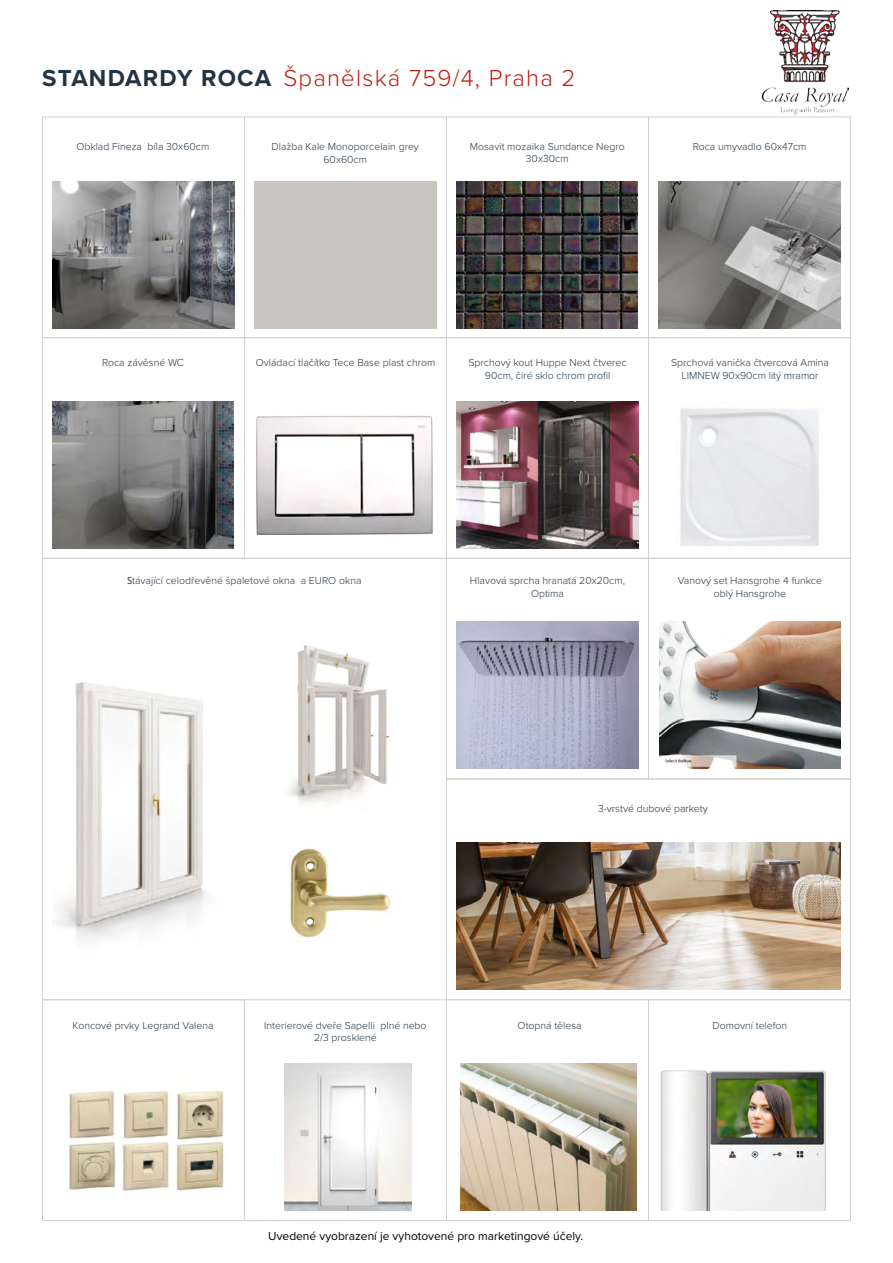
<style>
.page{position:relative;width:893px;height:1263px;background:#fff}
.page>*{position:absolute;margin:0;border:0;box-sizing:border-box;transform-origin:0 0}
.t1{font:300 24px "Proxima Nova";letter-spacing:.05em;color:#bb1e10}
.t2{font:12px "Proxima Nova";color:#000}
.t3{font:300 10.5px/12.6px "Proxima Nova";color:#223443;text-align:center}
.s1{font-weight:700;color:#223443}
.s2{font-family:"Myriad Pro";font-weight:400}
</style>
<div class="page">
<svg style="left:447px;top:779px;width:404px;height:220px"></svg>
<img style="left:68px;top:1089px;width:156px;height:103px">
<img style="left:56px;top:682px;width:152px;height:259px">
<img style="left:288px;top:645px;width:103px;height:160px">
<img style="left:290px;top:848px;width:101px;height:90px">
<img style="left:52px;top:401px;width:182px;height:148px">
<img style="left:461px;top:1063px;width:176px;height:147px">
<img style="left:456px;top:621px;width:182px;height:148px">
<img style="left:659px;top:621px;width:182px;height:148px">
<img style="left:457px;top:401px;width:181px;height:148px">
<img style="left:456px;top:181px;width:182px;height:147px">
<img style="left:285px;top:1063px;width:126px;height:148px">
<img style="left:256px;top:416px;width:177px;height:119px">
<img style="left:456px;top:842px;width:384px;height:147px">
<img style="left:659px;top:181px;width:181px;height:147px">
<img style="left:53px;top:181px;width:181px;height:147px">
<img style="left:660px;top:1070px;width:166px;height:141px">
<img style="left:680px;top:408px;width:139px;height:138px">
<img style="left:761px;top:11px;width:87px;height:106px">
<div style="left:42px;top:117px;width:203px;height:221px;border:1px solid #d0d0d0"></div>
<div style="left:42px;top:337px;width:203px;height:221px;border:1px solid #d0d0d0"></div>
<div style="left:42px;top:999px;width:202px;height:222px;border:1px solid #d0d0d0"></div>
<div style="left:244px;top:117px;width:203px;height:221px;border:1px solid #d0d0d0"></div>
<div style="left:244px;top:337px;width:203px;height:221px;border:1px solid #d0d0d0"></div>
<div style="left:446px;top:117px;width:203px;height:221px;border:1px solid #d0d0d0"></div>
<div style="left:446px;top:337px;width:203px;height:221px;border:1px solid #d0d0d0"></div>
<div style="left:446px;top:558px;width:203px;height:221px;border:1px solid #d0d0d0"></div>
<div style="left:446px;top:999px;width:203px;height:222px;border:1px solid #d0d0d0"></div>
<div style="left:648px;top:117px;width:203px;height:221px;border:1px solid #d0d0d0"></div>
<div style="left:648px;top:337px;width:203px;height:221px;border:1px solid #d0d0d0"></div>
<div style="left:648px;top:558px;width:203px;height:221px;border:1px solid #d0d0d0"></div>
<div style="left:648px;top:999px;width:203px;height:222px;border:1px solid #d0d0d0"></div>
<hr style="left:244px;top:1220px;width:202px;height:1px;background:#d0d0d0">
<h1 class="t1" style="left:42px;top:60px;width:535px"><span class="s1">STANDARDY ROCA</span> Španělská 759/4, Praha 2</h1>
<p class="t3" style="left:76px;top:140px;width:134px">Obklad Fineza bíla 30x60cm</p>
<p class="t3" style="left:271px;top:140px;width:149px">Dlažba Kale Monoporcelain grey<br>60x60cm</p>
<p class="t3" style="left:470px;top:140px;width:156px">Mosavit mozaika Sundance Negro<br>30x30cm</p>
<p class="t3" style="left:693px;top:140px;width:115px">Roca umyvadlo 60x47cm</p>
<p class="t3" style="left:102px;top:356px;width:83px">Roca závěsné WC</p>
<p class="t3" style="left:256px;top:356px;width:181px">Ovládací tlačítko Tece Base plast chrom</p>
<p class="t3" style="left:468px;top:356px;width:160px">Sprchový kout Huppe Next čtverec<br>90cm, čiré sklo chrom profil</p>
<p class="t3" style="left:671px;top:356px;width:159px">Sprchová vanička čtvercová Amina<br>LIMNEW 90x90cm litý mramor</p>
<p class="t3" style="left:127px;top:574px;width:236px"><span class="s2">S</span>távající celodřevěné špaletové okna a EURO okna</p>
<p class="t3" style="left:470px;top:574px;width:157px">Hlavová sprcha hranatá 20x20cm,<br>Optima</p>
<p class="t3" style="left:678px;top:574px;width:146px">Vanový set Hansgrohe 4 funkce oblý Hansgrohe</p>
<p class="t3" style="left:598px;top:802px;width:111px">3-vrstvé dubové parkety</p>
<p class="t3" style="left:73px;top:1018px;width:142px">Koncové prvky Legrand Valena</p>
<p class="t3" style="left:264px;top:1018px;width:164px">Interierové dveře Sapelli plné nebo<br>2/3 prosklené</p>
<p class="t3" style="left:518px;top:1018px;width:66px">Otopná tělesa</p>
<p class="t2" style="left:268px;top:1227px;width:316px">Uvedené vyobrazení je vyhotovené pro marketingové účely.</p>
<p class="t3" style="left:712px;top:1018px;width:76px">Domovní telefon</p>
</div>
